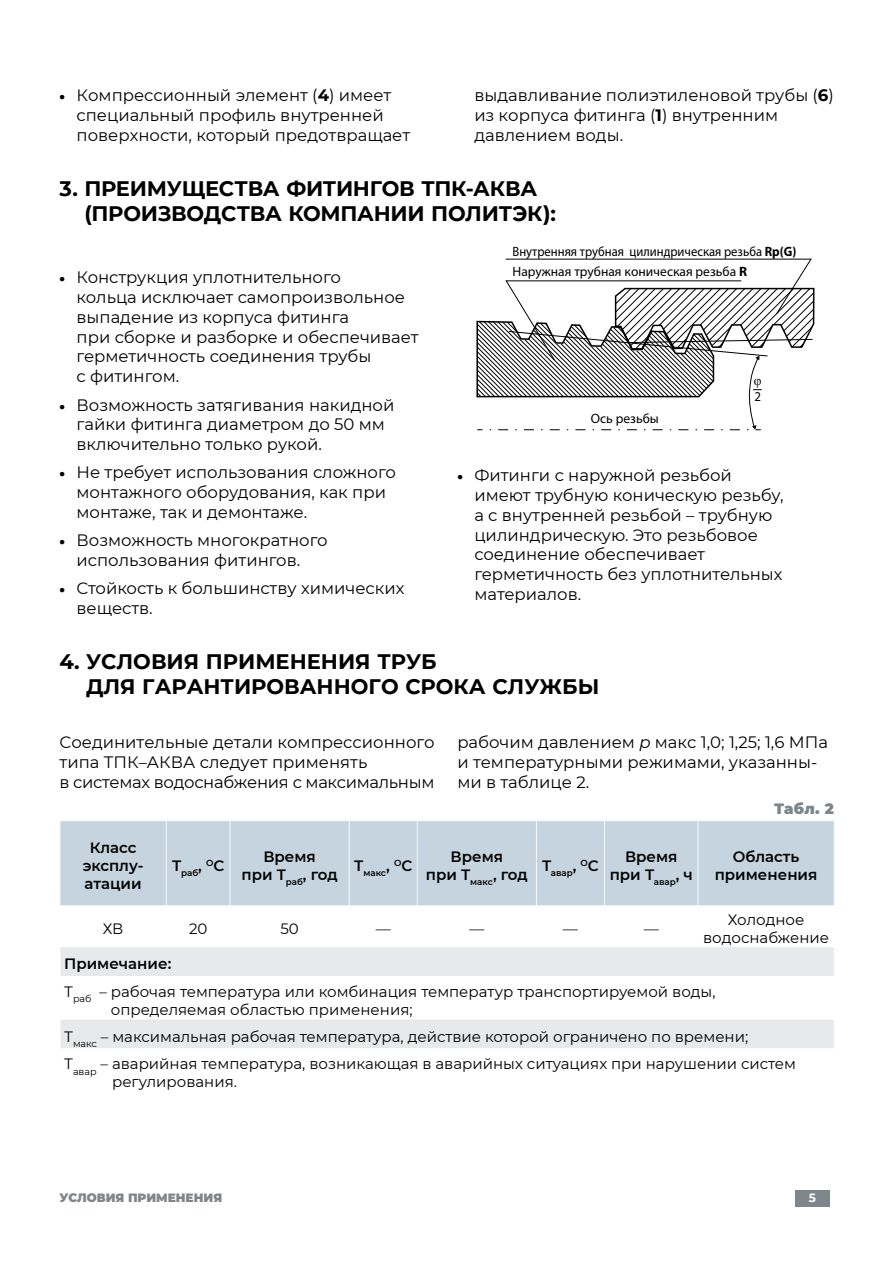
<style>
.page{position:relative;width:893px;height:1263px;background:#fff}
.page>*{position:absolute;margin:0;border:0;box-sizing:border-box;transform-origin:0 0}
.t1{font:700 21px/25.2px "Montserrat";color:#000}
.t2{font:16.5px/19.8px "Montserrat";color:#000}
.t3{font:15px/27.2px "Montserrat";color:#000}
.t4{font:600 15px/18px "Montserrat";color:#000;text-align:center}
.t5{font:900 15px "Montserrat";color:#7f868b}
.t6{font:13.5px/19.5px "Myriad Pro";color:#000;scale:.93 1}
.t7{font:13.5px "Myriad Pro";color:#000}
.t8{font:13.5px "Myriad Pro";color:#000;scale:.95 1}
.t9{font:900 12px "Montserrat";color:#7f868b}
.t10{font:700 12px "Montserrat";color:#fff}
.t11{font:600 8.7px "Montserrat";color:#000}
.s1{font-weight:900;font-size:13.5px}
.s2{font-weight:700}
.s3{font-style:italic}
.s4{font-weight:600}
</style>
<div class="page">
<div style="left:795px;top:1191px;width:34px;height:16px;background:#7f868b"></div>
<div style="left:61px;top:821px;width:772px;height:84px;background:#c5d4de"></div>
<svg style="left:61px;top:947px;width:772px;height:101px;fill:#e7e9ea"></svg>
<svg style="left:60px;top:948px;width:1px;height:28px"></svg>
<svg style="left:833px;top:947px;width:1px;height:29px"></svg>
<hr style="left:60px;top:976px;width:106px;height:1px;background:#fff">
<hr style="left:166px;top:976px;width:668px;height:1px;background:#fff">
<hr style="left:60px;top:1019px;width:106px;height:1px;background:#fff">
<svg style="left:60px;top:1020px;width:1px;height:28px"></svg>
<hr style="left:166px;top:1019px;width:668px;height:1px;background:#fff">
<svg style="left:833px;top:1020px;width:1px;height:28px"></svg>
<hr style="left:60px;top:820px;width:106px;height:1px;background:#fafafb">
<hr style="left:60px;top:821px;width:1px;height:84px;background:#fafafb">
<hr style="left:166px;top:820px;width:64px;height:1px;background:#fafafb">
<hr style="left:166px;top:821px;width:1px;height:84px;background:#fafafb">
<hr style="left:230px;top:820px;width:119px;height:1px;background:#fafafb">
<hr style="left:230px;top:821px;width:1px;height:84px;background:#fafafb">
<hr style="left:349px;top:820px;width:68px;height:1px;background:#fafafb">
<hr style="left:349px;top:821px;width:1px;height:84px;background:#fafafb">
<hr style="left:417px;top:820px;width:119px;height:1px;background:#fafafb">
<hr style="left:417px;top:821px;width:1px;height:84px;background:#fafafb">
<hr style="left:536px;top:820px;width:68px;height:1px;background:#fafafb">
<hr style="left:536px;top:821px;width:1px;height:84px;background:#fafafb">
<hr style="left:604px;top:820px;width:94px;height:1px;background:#fafafb">
<hr style="left:604px;top:821px;width:1px;height:84px;background:#fafafb">
<hr style="left:698px;top:820px;width:136px;height:1px;background:#fafafb">
<hr style="left:697px;top:821px;width:1px;height:84px;background:#fafafb">
<hr style="left:833px;top:821px;width:1px;height:84px;background:#fafafb">
<hr style="left:60px;top:905px;width:774px;height:1px;background:#fafafb">
<svg style="left:476px;top:258px;width:338px;height:172px"></svg>
<p class="t2" style="left:77px;top:85px;width:335px;text-indent:-17px"><span class="s1">ï</span> Компрессионный элемент (<span class="s2">4</span>) имеет специальный профиль внутренней поверхности, который предотвращает</p>
<p class="t2" style="left:474px;top:85px;width:361px">выдавливание полиэтиленовой трубы (<span class="s2">6</span>) из корпуса фитинга (<span class="s2">1</span>) внутренним давлением воды.</p>
<p class="t1" style="left:84px;top:176px;width:473px;text-indent:-25px">3. ПРЕИМУЩЕСТВА ФИТИНГОВ ТПК-АКВА (ПРОИЗВОДСТВА КОМПАНИИ ПОЛИТЭК):</p>
<p class="t2" style="left:77px;top:267px;width:343px;text-indent:-17px"><span class="s1">ï</span> Конструкция уплотнительного<br>кольца исключает самопроизвольное выпадение из корпуса фитинга<br>при сборке и разборке и обеспечивает герметичность соединения трубы<br>с фитингом.</p>
<p class="t2" style="left:77px;top:394px;width:319px;text-indent:-17px"><span class="s1">ï</span> Возможность затягивания накидной гайки фитинга диаметром до 50 мм включительно только рукой.</p>
<p class="t2" style="left:77px;top:462px;width:321px;text-indent:-17px"><span class="s1">ï</span> Не требует использования сложного монтажного оборудования, как при монтаже, так и демонтаже.</p>
<p class="t2" style="left:77px;top:530px;width:252px;text-indent:-17px"><span class="s1">ï</span> Возможность многократного использования фитингов.</p>
<p class="t2" style="left:77px;top:578px;width:329px;text-indent:-17px"><span class="s1">ï</span> Стойкость к большинству химических веществ.</p>
<p class="t6" style="left:512px;top:243px;width:307px">Внутренняя трубная цилиндрическая резьба <span class="s2">Rp(G)<br></span>Наружная трубная коническая резьба <span class="s2">R</span></p>
<p class="t7" style="left:591px;top:413px;width:70px">Ось резьбы</p>
<p class="t8" style="left:754px;top:392px;width:8px">2</p>
<p class="t2" style="left:474px;top:465px;width:311px;text-indent:-17px"><span class="s1">ï</span> Фитинги с наружной резьбой имеют трубную коническую резьбу, а с внутренней резьбой – трубную цилиндрическую. Это резьбовое соединение обеспечивает герметичность без уплотнительных материалов.</p>
<p class="t1" style="left:86px;top:650px;width:514px;text-indent:-27px">4. УСЛОВИЯ ПРИМЕНЕНИЯ ТРУБ<br>ДЛЯ ГАРАНТИРОВАННОГО СРОКА СЛУЖБЫ</p>
<p class="t2" style="left:60px;top:732px;width:377px">Соединительные детали компрессионного типа ТПК–АКВА следует применять<br>в системах водоснабжения с максимальным</p>
<p class="t2" style="left:457px;top:732px;width:372px">рабочим давлением <span class="s3">p</span> макс 1,0; 1,25; 1,6 МПа и температурными режимами, указанны&shy;ми в таблице 2.</p>
<p class="t5" style="left:774px;top:798px;width:61px">Табл. 2</p>
<p class="t4" style="left:83px;top:838px;width:62px">Класс эксплу&shy;атации</p>
<p class="t11" style="left:172px;top:866px;width:54px"><sup>Т</sup>раб<sup>,</sup> О<sup>С</sup></p>
<p class="t4" style="left:241px;top:847px;width:98px">Время<br>при Т<sub>раб</sub>, год</p>
<p class="t11" style="left:354px;top:866px;width:59px"><sup>Т</sup>макс<sup>,</sup> О<sup>С</sup></p>
<p class="t4" style="left:426px;top:847px;width:103px">Время<br>при Т<sub>макс</sub>, год</p>
<p class="t11" style="left:542px;top:866px;width:58px"><sup>Т</sup>авар<sup>,</sup> О<sup>С</sup></p>
<p class="t4" style="left:609px;top:847px;width:85px">Время при Т<sub>авар</sub>, ч</p>
<p class="t4" style="left:714px;top:847px;width:104px">Область применения</p>
<p class="t3" style="left:703px;top:910px;width:127px;line-height:18px;text-align:center">Холодное водоснабжение</p>
<p class="t3" style="left:64px;top:949px;width:653px;line-height:27.9px"><span class="s4">Примечание:<br></span>Т<sub>раб</sub> – рабочая температура или комбинация температур транспортируемой воды,</p>
<p class="t3" style="left:64px;top:995px;width:733px;text-indent:47px">определяемая областью применения;<br>Т<sub>макс</sub> – максимальная рабочая температура, действие которой ограничено по времени;<br>Т<sub>авар</sub> – аварийная температура, возникающая в аварийных ситуациях при нарушении систем</p>
<p class="t3" style="left:112px;top:1068px;width:126px">регулирования.</p>
<p class="t3" style="left:103px;top:914px;width:22px">ХВ</p>
<p class="t3" style="left:189px;top:915px;width:20px">20</p>
<p class="t3" style="left:280px;top:915px;width:20px">50</p>
<p class="t3" style="left:376px;top:915px;width:16px">—</p>
<p class="t3" style="left:469px;top:915px;width:16px">—</p>
<p class="t3" style="left:563px;top:915px;width:16px">—</p>
<p class="t3" style="left:643px;top:915px;width:16px">—</p>
<p class="t9" style="left:60px;top:1189px;width:164px">УСЛОВИЯ ПРИМЕНЕНИЯ</p>
<p class="t10" style="left:808px;top:1192px;width:9px">5</p>
</div>
